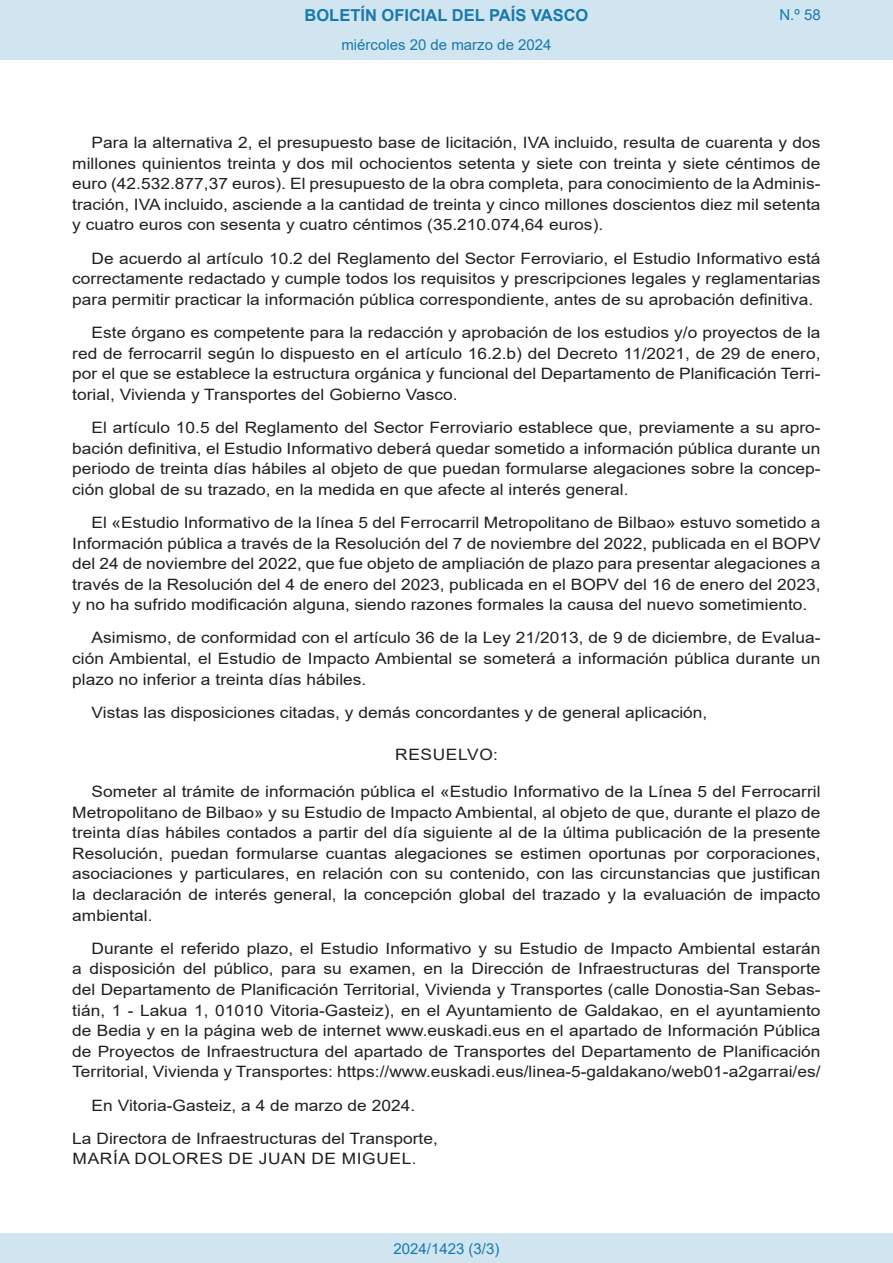
<style>
.page{position:relative;width:893px;height:1263px;background:#fff}
.page>*{position:absolute;margin:0;border:0;box-sizing:border-box;transform-origin:0 0}
.t1{font:700 16.5px "Arial";color:#1879ad}
.BOPVDetalle{font:15.6px/20.5px "Arial";color:#231f20;text-align:justify;scale:1.11 1}
.BOPVFirmaPuesto{font:15.6px "Arial";color:#231f20;scale:1.11 1}
.BOPVFirmaLugFec{font:15.6px "Arial";color:#231f20;scale:1.11 1}
.BOPVFirmaNombre{font:15.6px "Arial";letter-spacing:.035em;color:#231f20;scale:1.11 1}
.BOPVClave{font:15.6px "Arial";letter-spacing:.035em;color:#231f20;scale:1.11 1}
.Paginacion_Centro{font:15px "Arial";color:#1879ad}
</style>
<div class="page">
<div style="left:0;top:0;width:893px;height:60px;background:#d0e5f0"></div>
<div style="left:0;top:1233px;width:893px;height:30px;background:#d0e5f0"></div>
<p class="t1" style="left:305px;top:3px;width:285px">BOLETÍN OFICIAL DEL PAÍS VASCO</p>
<p class="Paginacion_Centro" style="left:341px;top:35px;width:212px">miércoles 20 de marzo de 2024</p>
<p class="Paginacion_Centro" style="left:779px;top:5px;width:43px">N.º 58</p>
<p class="BOPVDetalle" style="left:72px;top:132px;width:676px;text-indent:19px">Para la alternativa 2, el presupuesto base de licitación, IVA incluido, resulta de cuarenta y dos millones quinientos treinta y dos mil ochocientos setenta y siete con treinta y siete céntimos de euro (42.532.877,37 euros). El presupuesto de la obra completa, para conocimiento de la Adminis&shy;tración, IVA incluido, asciende a la cantidad de treinta y cinco millones doscientos diez mil setenta y cuatro euros con sesenta y cuatro céntimos (35.210.074,64 euros).</p>
<p class="BOPVDetalle" style="left:72px;top:248px;width:676px;text-indent:19px">De acuerdo al artículo 10.2 del Reglamento del Sector Ferroviario, el Estudio Informativo está correctamente redactado y cumple todos los requisitos y prescripciones legales y reglamentarias para permitir practicar la información pública correspondiente, antes de su aprobación definitiva.</p>
<p class="BOPVDetalle" style="left:72px;top:322px;width:676px;text-indent:19px">Este órgano es competente para la redacción y aprobación de los estudios y/o proyectos de la red de ferrocarril según lo dispuesto en el artículo 16.2.b) del Decreto 11/2021, de 29 de enero, por el que se establece la estructura orgánica y funcional del Departamento de Planificación Terri&shy;torial, Vivienda y Transportes del Gobierno Vasco.</p>
<p class="BOPVDetalle" style="left:72px;top:417px;width:676px;text-indent:19px">El artículo 10.5 del Reglamento del Sector Ferroviario establece que, previamente a su apro&shy;bación definitiva, el Estudio Informativo deberá quedar sometido a información pública durante un periodo de treinta días hábiles al objeto de que puedan formularse alegaciones sobre la concep&shy;ción global de su trazado, en la medida en que afecte al interés general.</p>
<p class="BOPVDetalle" style="left:72px;top:512px;width:676px;text-indent:19px">El «Estudio Informativo de la línea 5 del Ferrocarril Metropolitano de Bilbao» estuvo sometido a Información pública a través de la Resolución del 7 de noviembre del 2022, publicada en el BOPV del 24 de noviembre del 2022, que fue objeto de ampliación de plazo para presentar alegaciones a través de la Resolución del 4 de enero del 2023, publicada en el BOPV del 16 de enero del 2023, y no ha sufrido modificación alguna, siendo razones formales la causa del nuevo sometimiento.</p>
<p class="BOPVDetalle" style="left:72px;top:628px;width:676px;text-indent:19px">Asimismo, de conformidad con el artículo 36 de la Ley 21/2013, de 9 de diciembre, de Evalua&shy;ción Ambiental, el Estudio de Impacto Ambiental se someterá a información pública durante un plazo no inferior a treinta días hábiles.</p>
<p class="BOPVDetalle" style="left:92px;top:702px;width:556px">Vistas las disposiciones citadas, y demás concordantes y de general aplicación,</p>
<p class="BOPVClave" style="left:395px;top:743px;width:94px">RESUELVO:</p>
<p class="BOPVDetalle" style="left:72px;top:781px;width:676px;text-indent:19px">Someter al trámite de información pública el «Estudio Informativo de la Línea 5 del Ferrocarril Metropolitano de Bilbao» y su Estudio de Impacto Ambiental, al objeto de que, durante el plazo de treinta días hábiles contados a partir del día siguiente al de la última publicación de la presente Resolución, puedan formularse cuantas alegaciones se estimen oportunas por corporaciones, asociaciones y particulares, en relación con su contenido, con las circunstancias que justifican la declaración de interés general, la concepción global del trazado y la evaluación de impacto ambiental.</p>
<p class="BOPVDetalle" style="left:72px;top:938px;width:676px;text-indent:19px">Durante el referido plazo, el Estudio Informativo y su Estudio de Impacto Ambiental estarán a disposición del público, para su examen, en la Dirección de Infraestructuras del Transporte del Departamento de Planificación Territorial, Vivienda y Transportes (calle Donostia-San Sebas&shy;tián, 1 - Lakua 1, 01010 Vitoria-Gasteiz), en el Ayuntamiento de Galdakao, en el ayuntamiento de Bedia y en la página web de internet www.euskadi.eus en el apartado de Información Pública de Proyectos de Infraestructura del apartado de Transportes del Departamento de Planificación Territorial, Vivienda y Transportes: https://www.euskadi.eus/linea-5-galdakano/web01-a2garrai/es/</p>
<p class="BOPVFirmaLugFec" style="left:92px;top:1094px;width:293px">En Vitoria-Gasteiz, a 4 de marzo de 2024.</p>
<p class="BOPVFirmaPuesto" style="left:72px;top:1127px;width:331px">La Directora de Infraestructuras del Transporte,</p>
<p class="BOPVFirmaNombre" style="left:73px;top:1148px;width:311px">MARÍA DOLORES DE JUAN DE MIGUEL.</p>
<p class="Paginacion_Centro" style="left:393px;top:1238px;width:107px">2024/1423 (3/3)</p>
</div>
